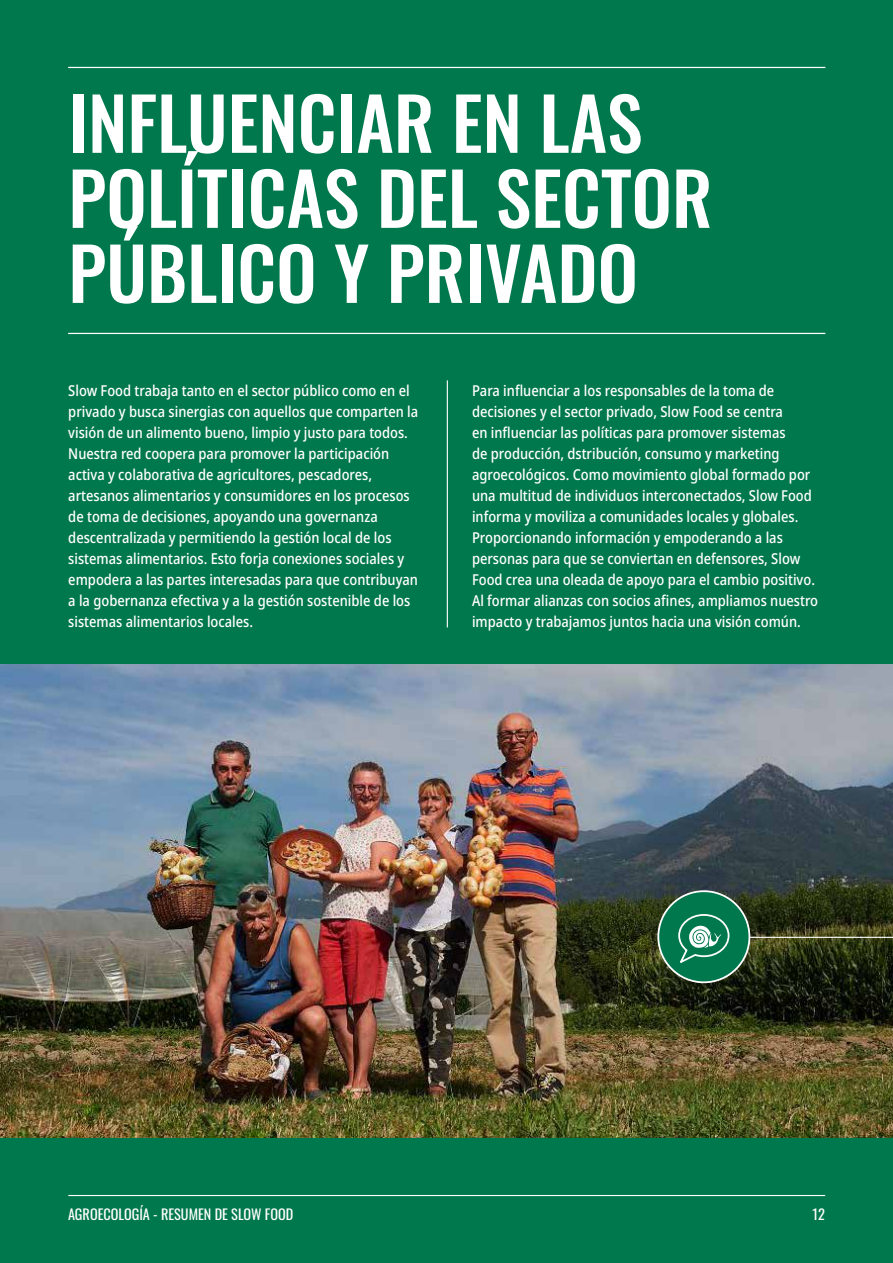
<style>
.page{position:relative;width:893px;height:1263px;background:#00784e}
.page>*{position:absolute;margin:0;border:0;box-sizing:border-box;transform-origin:0 0}
.t1{font:500 72px/75px "Oswald";color:#fff}
.t2{font:500 semi-condensed 15px/21px "Noto Sans";color:#fff;scale:.95 1}
.t3{font:14.25px "Oswald";color:#fff}
</style>
<div class="page">
<hr style="left:68px;top:1195px;width:757px;height:1px;background:#fff">
<hr style="left:447px;top:380px;width:1px;height:247px;background:#fff">
<img style="left:0;top:664px;width:893px;height:473px">
<hr style="left:720px;top:937px;width:173px;height:1px;background:#fff">
<div style="left:658px;top:891px;width:91px;height:91px;background:#00784e;border-radius:50%"></div>
<div style="left:657px;top:890px;width:93px;height:93px;border:2px solid #fff;border-radius:50%"></div>
<svg style="left:678px;top:914px;width:52px;height:49px"></svg>
<hr style="left:68px;top:333px;width:757px;height:1px;background:#fff">
<hr style="left:68px;top:67px;width:757px;height:1px;background:#fff">
<h1 class="t1" style="left:68px;top:90px;width:646px">INFLUENCIAR EN LAS<br>POLÍTICAS DEL SECTOR<br>PÚBLICO Y PRIVADO</h1>
<p class="t2" style="left:68px;top:381px;width:370px">Slow Food trabaja tanto en el sector público como en el privado y busca sinergias con aquellos que comparten la visión de un alimento bueno, limpio y justo para todos.<br>Nuestra red coopera para promover la participación activa y colaborativa de agricultores, pescadores, artesanos alimentarios y consumidores en los procesos de toma de decisiones, apoyando una governanza descentralizada y permitiendo la gestión local de los sistemas alimentarios. Esto forja conexiones sociales y empodera a las partes interesadas para que contribuyan a la gobernanza efectiva y a la gestión sostenible de los sistemas alimentarios locales.</p>
<p class="t2" style="left:472px;top:381px;width:366px">Para influenciar a los responsables de la toma de decisiones y el sector privado, Slow Food se centra<br>en influenciar las políticas para promover sistemas<br>de producción, dstribución, consumo y marketing agroecológicos. Como movimiento global formado por una multitud de individuos interconectados, Slow Food informa y moviliza a comunidades locales y globales.<br>Proporcionando información y empoderando a las personas para que se conviertan en defensores, Slow Food crea una oleada de apoyo para el cambio positivo.<br>Al formar alianzas con socios afines, ampliamos nuestro impacto y trabajamos juntos hacia una visión común.</p>
<p class="t3" style="left:68px;top:1202px;width:227px">AGROECOLOGÍA - RESUMEN DE SLOW FOOD</p>
<p class="t3" style="left:812px;top:1202px;width:14px">12</p>
</div>
